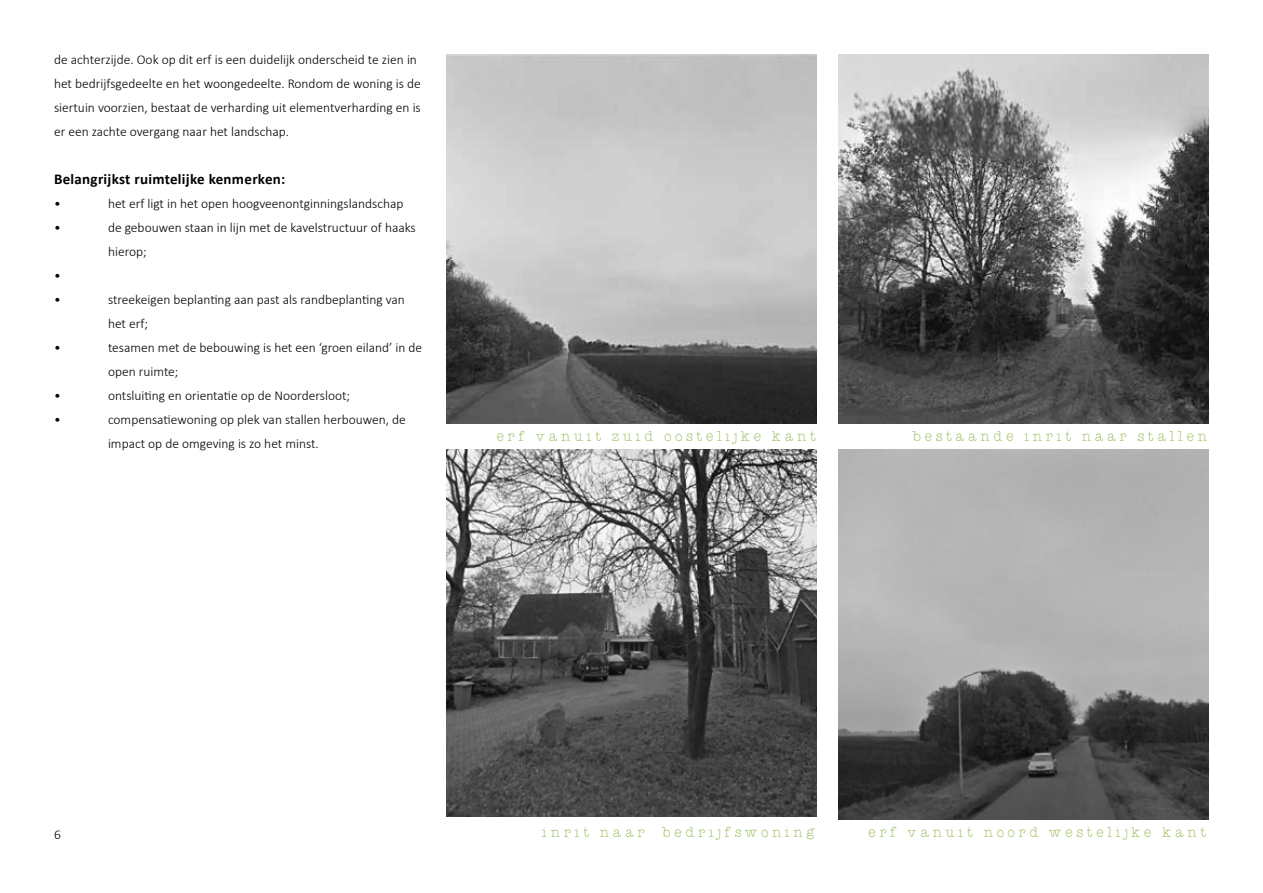
<style>
.page{position:relative;width:1263px;height:893px;background:#fff}
.page>*{position:absolute;margin:0;border:0;box-sizing:border-box;transform-origin:0 0}
.t1{font:15px "Typewriterhand";letter-spacing:.17em;color:#94bc57}
.t2{font:700 15px "Calibri";letter-spacing:.02em;color:#000}
.t3{font:300 13.5px/24px "Calibri";color:#000}
</style>
<div class="page">
<img style="left:838px;top:54px;width:370px;height:370px">
<img style="left:447px;top:54px;width:370px;height:370px">
<img style="left:838px;top:450px;width:370px;height:370px">
<img style="left:447px;top:450px;width:370px;height:366px">
<p class="t3" style="left:54px;top:47px;width:368px">de achterzijde. Ook op dit erf is een duidelijk onderscheid te zien in het bedrijfsgedeelte en het woongedeelte. Rondom de woning is de siertuin voorzien, bestaat de verharding uit elementverharding en is er een zachte overgang naar het landschap.</p>
<p class="t2" style="left:54px;top:170px;width:233px">Belangrijkst ruimtelijke kenmerken:</p>
<p class="t3" style="left:54px;top:191px;width:8px">•</p>
<p class="t3" style="left:108px;top:191px;width:297px">het erf ligt in het open hoogveenontginningslandschap</p>
<p class="t3" style="left:54px;top:215px;width:8px">•</p>
<p class="t3" style="left:108px;top:215px;width:309px">de gebouwen staan in lijn met de kavelstructuur of haaks hierop;</p>
<p class="t3" style="left:54px;top:263px;width:8px">• •</p>
<p class="t3" style="left:108px;top:287px;width:298px">streekeigen beplanting aan past als randbeplanting van het erf;</p>
<p class="t3" style="left:54px;top:335px;width:8px">•</p>
<p class="t3" style="left:108px;top:335px;width:316px">tesamen met de bebouwing is het een ‘groen eiland’ in de open ruimte;</p>
<p class="t3" style="left:54px;top:383px;width:8px">•</p>
<p class="t3" style="left:108px;top:383px;width:244px">ontsluiting en orientatie op de Noordersloot;</p>
<p class="t3" style="left:54px;top:407px;width:8px">•</p>
<p class="t3" style="left:108px;top:407px;width:299px">compensatiewoning op plek van stallen herbouwen, de impact op de omgeving is zo het minst.</p>
<p class="t1" style="left:496px;top:429px;width:322px">erf vanuit zuid oostelijke kant</p>
<p class="t1" style="left:913px;top:429px;width:297px">bestaande inrit naar stallen</p>
<p class="t3" style="left:54px;top:822px;width:8px">6</p>
<p class="t1" style="left:542px;top:825px;width:275px">inrit naar bedrijfswoning</p>
<p class="t1" style="left:868px;top:825px;width:341px">erf vanuit noord westelijke kant</p>
</div>
